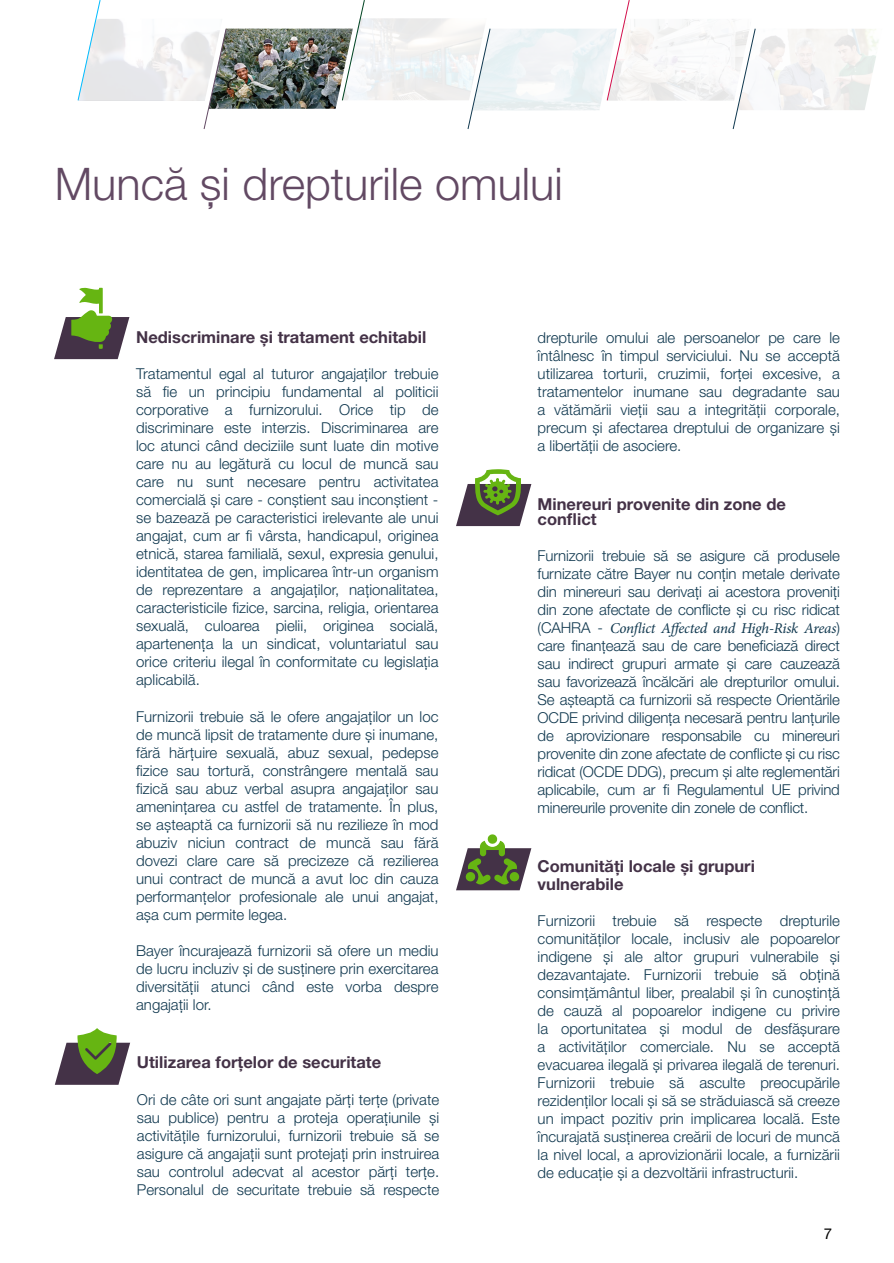
<style>
.page{position:relative;width:894px;height:1263px;background:#fff}
.page>*{position:absolute;margin:0;border:0;box-sizing:border-box;transform-origin:0 0}
.t1{font:300 45px "Helvetica Neue LT Pro";color:#624963}
.t2{font:700 16.5px/18px "Helvetica Neue LT Pro";color:#443247}
.t3{font:300 15px/18px "Helvetica Neue LT Pro";color:#10384f;text-align:justify}
.t4{font:italic 15px "Minion Pro";letter-spacing:-.02em;color:#10384f}
.t5{font:15px "Helvetica Neue LT Pro";color:#000}
.s1{font-family:"Helvetica Neue LT Pro";font-weight:300;font-style:normal}
</style>
<div class="page">
<img style="left:227px;top:29px;width:114px;height:80px">
<svg style="left:77px;top:0;width:150px;height:129px"></svg>
<svg style="left:341px;top:0;width:538px;height:129px"></svg>
<svg style="left:54px;top:288px;width:75px;height:71px"></svg>
<svg style="left:456px;top:834px;width:75px;height:56px"></svg>
<svg style="left:55px;top:1028px;width:75px;height:56px"></svg>
<svg style="left:456px;top:469px;width:75px;height:57px"></svg>
<h1 class="t1" style="left:55px;top:157px;width:509px">Muncă și drepturile omului</h1>
<p class="t2" style="left:136px;top:328px;width:291px">Nediscriminare și tratament echitabil</p>
<p class="t3" style="left:136px;top:365px;width:304px">Tratamentul egal al tuturor angajaților trebuie să fie un principiu fundamental al politicii corporative a furnizorului. Orice tip de discriminare este interzis. Discriminarea are loc atunci când deciziile sunt luate din motive care nu au legătură cu locul de muncă sau care nu sunt necesare pentru activitatea comercială și care - conștient sau inconștient - se bazează pe caracteristici irelevante ale unui angajat, cum ar fi vârsta, handicapul, originea etnică, starea familială, sexul, expresia genului, identitatea de gen, implicarea într-un organism de reprezentare a angajaților, naționalitatea, caracteristicile fizice, sarcina, religia, orientarea sexuală, culoarea pielii, originea socială, apartenența la un sindicat, voluntariatul sau orice criteriu ilegal în conformitate cu legislația aplicabilă.</p>
<p class="t3" style="left:136px;top:707px;width:304px">Furnizorii trebuie să le ofere angajaților un loc de muncă lipsit de tratamente dure și inumane, fără hărțuire sexuală, abuz sexual, pedepse fizice sau tortură, constrângere mentală sau fizică sau abuz verbal asupra angajaților sau amenințarea cu astfel de tratamente. În plus, se așteaptă ca furnizorii să nu rezilieze în mod abuziv niciun contract de muncă sau fără dovezi clare care să precizeze că rezilierea unui contract de muncă a avut loc din cauza performanțelor profesionale ale unui angajat, așa cum permite legea.</p>
<p class="t3" style="left:136px;top:941px;width:304px">Bayer încurajează furnizorii să ofere un mediu de lucru incluziv și de susținere prin exercitarea diversității atunci când este vorba despre angajații lor.</p>
<p class="t2" style="left:137px;top:1053px;width:246px">Utilizarea forțelor de securitate</p>
<p class="t3" style="left:137px;top:1089px;width:304px">Ori de câte ori sunt angajate părți terțe (private sau publice) pentru a proteja operațiunile și activitățile furnizorului, furnizorii trebuie să se asigure că angajații sunt protejați prin instruirea sau controlul adecvat al acestor părți terțe.<br>Personalul de securitate trebuie să respecte</p>
<p class="t3" style="left:537px;top:328px;width:304px">drepturile omului ale persoanelor pe care le întâlnesc în timpul serviciului. Nu se acceptă utilizarea torturii, cruzimii, forței excesive, a tratamentelor inumane sau degradante sau a vătămării vieții sau a integrității corporale, precum și afectarea dreptului de organizare și a libertății de asociere.</p>
<p class="t2" style="left:537px;top:496px;width:250px;line-height:15px">Minereuri provenite din zone de conflict</p>
<p class="t3" style="left:537px;top:546px;width:304px">Furnizorii trebuie să se asigure că produsele furnizate către Bayer nu conțin metale derivate din minereuri sau derivați ai acestora proveniți din zone afectate de conflicte și cu risc ridicat</p>
<p class="t4" style="left:537px;top:618px;width:304px"><span class="s1">(CAHRA -</span> Conflict Affected and High-Risk Areas<span class="s1">)</span></p>
<p class="t3" style="left:537px;top:636px;width:304px">care finanțează sau de care beneficiază direct sau indirect grupuri armate și care cauzează sau favorizează încălcări ale drepturilor omului.<br>Se așteaptă ca furnizorii să respecte Orientările OCDE privind diligența necesară pentru lanțurile de aprovizionare responsabile cu minereuri provenite din zone afectate de conflicte și cu risc ridicat (OCDE DDG), precum și alte reglementări aplicabile, cum ar fi Regulamentul UE privind minereurile provenite din zonele de conflict.</p>
<p class="t2" style="left:537px;top:856px;width:219px">Comunități locale și grupuri vulnerabile</p>
<p class="t3" style="left:537px;top:911px;width:304px">Furnizorii trebuie să respecte drepturile comunităților locale, inclusiv ale popoarelor indigene și ale altor grupuri vulnerabile și dezavantajate. Furnizorii trebuie să obțină consimțământul liber, prealabil și în cunoștință de cauză al popoarelor indigene cu privire la oportunitatea și modul de desfășurare a activităților comerciale. Nu se acceptă evacuarea ilegală și privarea ilegală de terenuri.<br>Furnizorii trebuie să asculte preocupările rezidenților locali și să se străduiască să creeze un impact pozitiv prin implicarea locală. Este încurajată susținerea creării de locuri de muncă la nivel local, a aprovizionării locale, a furnizării de educație și a dezvoltării infrastructurii.</p>
<p class="t5" style="left:823px;top:1224px;width:10px">7</p>
</div>
